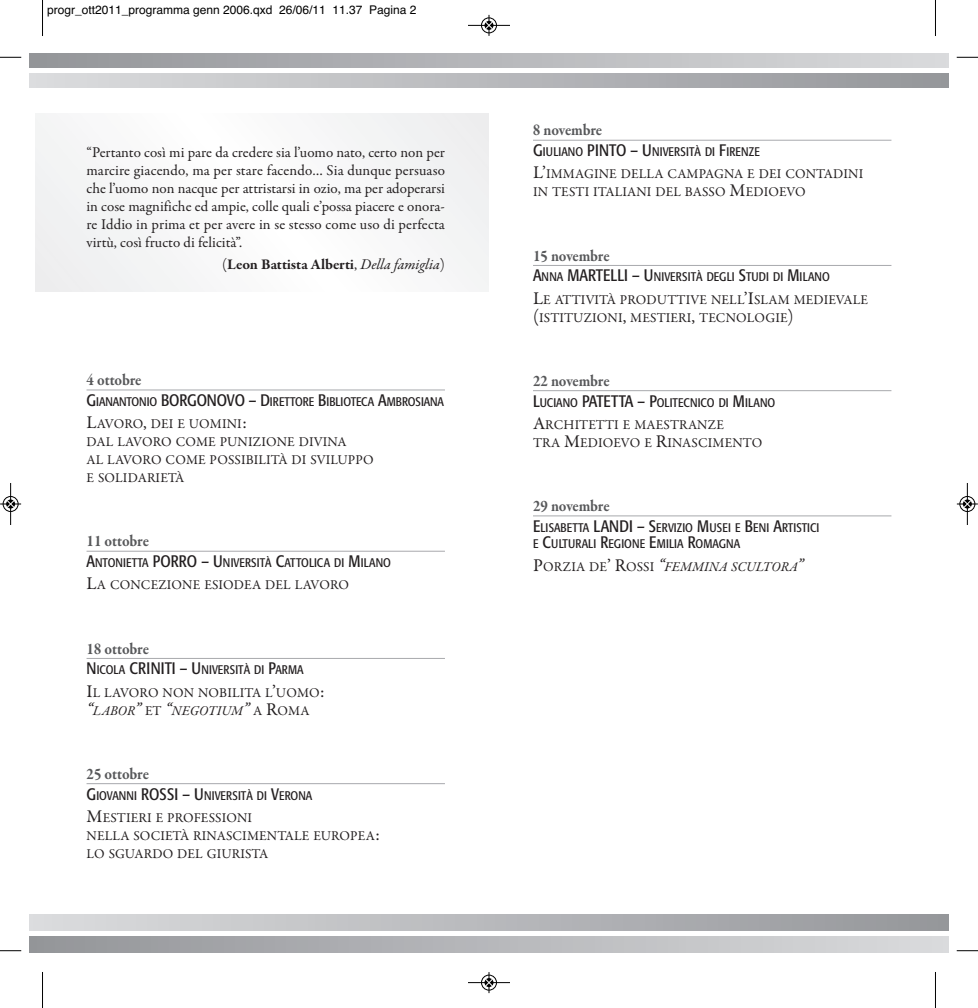
<style>
.page{position:relative;width:978px;height:1008px;background:#fff}
.page>*{position:absolute;margin:0;border:0;box-sizing:border-box;transform-origin:0 0}
.t1{font:700 16.5px "Garamond Premr Pro";letter-spacing:-.005em;color:#57585a;scale:.9 1}
.t2{font:15px/18px "Garamond Premr Pro";letter-spacing:.005em;color:#231f20;text-align:justify}
.t3{font:700 15px "Garamond Premr Pro";letter-spacing:-.005em;color:#231f20}
.t4{font:13.5px/18px "Garamond Premr Pro";letter-spacing:.01em;color:#231f20}
.t5{font:italic 13.5px "Garamond Premr Pro";color:#231f20}
.t6{font:condensed 12.3px/16.5px "Formata";color:#231f20}
.t7{font:12px "Helvetica";color:#000}
.s1{font-weight:400}
.s2{font-weight:400;font-style:italic}
.s3{font-size:16.5px}
.s4{font-size:18px}
.s5{font-style:italic;font-size:18px}
.s6{font-style:italic}
.s7{font-style:normal;font-size:18px}
.s8{font-style:normal}
</style>
<div class="page">
<hr style="left:87px;top:389px;width:358px;height:1px;background:#a8a9ad">
<hr style="left:87px;top:551px;width:358px;height:1px;background:#a8a9ad">
<hr style="left:87px;top:658px;width:358px;height:1px;background:#a8a9ad">
<hr style="left:87px;top:783px;width:358px;height:1px;background:#a8a9ad">
<svg style="left:30px;top:73px;width:918px;height:15px;background:#b8b9bc"></svg>
<svg style="left:30px;top:54px;width:918px;height:14px;background:#b6b7ba"></svg>
<div style="left:30px;top:914px;width:918px;height:16px;background:linear-gradient(to right,#dbdcde,#95969a)"></div>
<div style="left:30px;top:936px;width:918px;height:16px;background:linear-gradient(to right,#949599,#dadbdd)"></div>
<hr style="left:533px;top:140px;width:358px;height:1px;background:#a8a9ad">
<hr style="left:533px;top:265px;width:358px;height:1px;background:#a8a9ad">
<hr style="left:533px;top:390px;width:358px;height:1px;background:#a8a9ad">
<hr style="left:533px;top:515px;width:358px;height:1px;background:#a8a9ad">
<hr style="left:42px;top:0;width:1px;height:36px;background:#000">
<svg style="left:0;top:57px;width:21px;height:1px"></svg>
<hr style="left:935px;top:0;width:1px;height:36px;background:#000">
<svg style="left:957px;top:57px;width:21px;height:1px"></svg>
<hr style="left:42px;top:971px;width:1px;height:36px;background:#000">
<svg style="left:0;top:950px;width:21px;height:1px"></svg>
<hr style="left:935px;top:971px;width:1px;height:36px;background:#000">
<svg style="left:957px;top:950px;width:21px;height:1px"></svg>
<div style="left:481px;top:17px;width:16px;height:16px;border:1px solid #fff;border-radius:50%"></div>
<hr style="left:468px;top:25px;width:42px;height:1px;background:#000">
<div style="left:481px;top:18px;width:16px;height:15px;border:1px solid #000;border-radius:50%"></div>
<svg style="left:485px;top:15px;width:8px;height:21px"></svg>
<hr style="left:468px;top:982px;width:42px;height:1px;background:#000">
<div style="left:481px;top:974px;width:16px;height:16px;border:1px solid #000;border-radius:50%"></div>
<svg style="left:485px;top:972px;width:8px;height:21px"></svg>
<div style="left:3px;top:496px;width:16px;height:16px;border:1px solid #fff;border-radius:50%"></div>
<hr style="left:10px;top:483px;width:1px;height:42px;background:#000">
<div style="left:3px;top:496px;width:15px;height:15px;border:1px solid #000;border-radius:50%"></div>
<svg style="left:0;top:500px;width:21px;height:8px"></svg>
<div style="left:959px;top:496px;width:16px;height:16px;border:1px solid #fff;border-radius:50%"></div>
<hr style="left:967px;top:483px;width:1px;height:42px;background:#000">
<div style="left:960px;top:496px;width:15px;height:15px;border:1px solid #000;border-radius:50%"></div>
<svg style="left:957px;top:500px;width:21px;height:8px"></svg>
<p class="t7" style="left:47px;top:5px;width:371px">progr_ott2011_programma genn 2006.qxd 26/06/11 11.37 Pagina 2</p>
<p class="t2" style="left:87px;top:145px;width:360px">“Pertanto così mi pare da credere sia l’uomo nato, certo non per marcire giacendo, ma per stare facendo… Sia dunque persuaso che l’uomo non nacque per attristarsi in ozio, ma per adoperarsi in cose magnifiche ed ampie, colle quali e’possa piacere e onora&shy;re Iddio in prima et per avere in se stesso come uso di perfecta virtù, così fructo di felicità”.</p>
<p class="t3" style="left:222px;top:255px;width:224px"><span class="s1">(</span>Leon Battista Alberti<span class="s1">,</span> <span class="s2">Della famiglia</span><span class="s1">)</span></p>
<p class="t1" style="left:87px;top:369px;width:63px">4 ottobre</p>
<p class="t6" style="left:87px;top:394px;width:359px"><span class="s3">G</span>IANANTONIO <span class="s3">BORGONOVO – D</span>IRETTORE <span class="s3">B</span>IBLIOTECA <span class="s3">A</span>MBROSIANA</p>
<p class="t4" style="left:87px;top:416px;width:289px"><span class="s4">L</span>AVORO<span class="s4">,</span> DEI E UOMINI<span class="s4">:<br></span>DAL LAVORO COME PUNIZIONE DIVINA<br>AL LAVORO COME POSSIBILITÀ DI SVILUPPO<br>E SOLIDARIETÀ</p>
<p class="t1" style="left:87px;top:531px;width:71px">11 ottobre</p>
<p class="t6" style="left:87px;top:555px;width:306px"><span class="s3">A</span>NTONIETTA <span class="s3">PORRO – U</span>NIVERSITÀ <span class="s3">C</span>ATTOLICA DI <span class="s3">M</span>ILANO</p>
<p class="t4" style="left:87px;top:577px;width:264px"><span class="s4">L</span>A CONCEZIONE ESIODEA DEL LAVORO</p>
<p class="t1" style="left:87px;top:638px;width:71px">18 ottobre</p>
<p class="t6" style="left:87px;top:662px;width:218px"><span class="s3">N</span>ICOLA <span class="s3">CRINITI – U</span>NIVERSITÀ DI <span class="s3">P</span>ARMA</p>
<p class="t4" style="left:87px;top:684px;width:239px"><span class="s4">I</span>L LAVORO NON NOBILITA L<span class="s4">’</span>UOMO<span class="s4">: </span><span class="s5">“</span><span class="s6">LABOR</span><span class="s5">”</span> ET <span class="s5">“</span><span class="s6">NEGOTIUM</span><span class="s5">”</span> A <span class="s4">R</span>OMA</p>
<p class="t1" style="left:87px;top:763px;width:71px">25 ottobre</p>
<p class="t6" style="left:87px;top:787px;width:227px"><span class="s3">G</span>IOVANNI <span class="s3">ROSSI – U</span>NIVERSITÀ DI <span class="s3">V</span>ERONA</p>
<p class="t4" style="left:87px;top:809px;width:295px"><span class="s4">M</span>ESTIERI E PROFESSIONI<br>NELLA SOCIETÀ RINASCIMENTALE EUROPEA<span class="s4">:<br></span>LO SGUARDO DEL GIURISTA</p>
<p class="t1" style="left:533px;top:120px;width:78px">8 novembre</p>
<p class="t6" style="left:533px;top:144px;width:228px"><span class="s3">G</span>IULIANO <span class="s3">PINTO – U</span>NIVERSITÀ DI <span class="s3">F</span>IRENZE</p>
<p class="t4" style="left:533px;top:166px;width:332px"><span class="s4">L’</span>IMMAGINE DELLA CAMPAGNA E DEI CONTADINI<br>IN TESTI ITALIANI DEL BASSO <span class="s4">M</span>EDIOEVO</p>
<p class="t1" style="left:533px;top:245px;width:87px">15 novembre</p>
<p class="t6" style="left:533px;top:269px;width:298px"><span class="s3">A</span>NNA <span class="s3">MARTELLI – U</span>NIVERSITÀ DEGLI <span class="s3">S</span>TUDI DI <span class="s3">M</span>ILANO</p>
<p class="t4" style="left:533px;top:291px;width:337px"><span class="s4">L</span>E ATTIVITÀ PRODUTTIVE NELL<span class="s4">’I</span>SLAM MEDIEVALE <span class="s4">(</span>ISTITUZIONI<span class="s4">,</span> MESTIERI<span class="s4">,</span> TECNOLOGIE<span class="s4">)</span></p>
<p class="t1" style="left:533px;top:370px;width:87px">22 novembre</p>
<p class="t6" style="left:533px;top:395px;width:244px"><span class="s3">L</span>UCIANO <span class="s3">PATETTA – P</span>OLITECNICO DI <span class="s3">M</span>ILANO</p>
<p class="t4" style="left:533px;top:417px;width:231px"><span class="s4">A</span>RCHITETTI E MAESTRANZE<br>TRA <span class="s4">M</span>EDIOEVO E <span class="s4">R</span>INASCIMENTO</p>
<p class="t1" style="left:533px;top:495px;width:87px">29 novembre</p>
<p class="t6" style="left:533px;top:520px;width:288px"><span class="s3">E</span>LISABETTA <span class="s3">LANDI – S</span>ERVIZIO <span class="s3">M</span>USEI E <span class="s3">B</span>ENI <span class="s3">A</span>RTISTICI<br>E <span class="s3">C</span>ULTURALI <span class="s3">R</span>EGIONE <span class="s3">E</span>MILIA <span class="s3">R</span>OMAGNA</p>
<p class="t5" style="left:533px;top:561px;width:272px"><span class="s7">P</span><span class="s8">ORZIA DE</span><span class="s7">’ R</span><span class="s8">OSSI</span> <span class="s4">“</span>FEMMINA SCULTORA<span class="s4">”</span></p>
</div>
